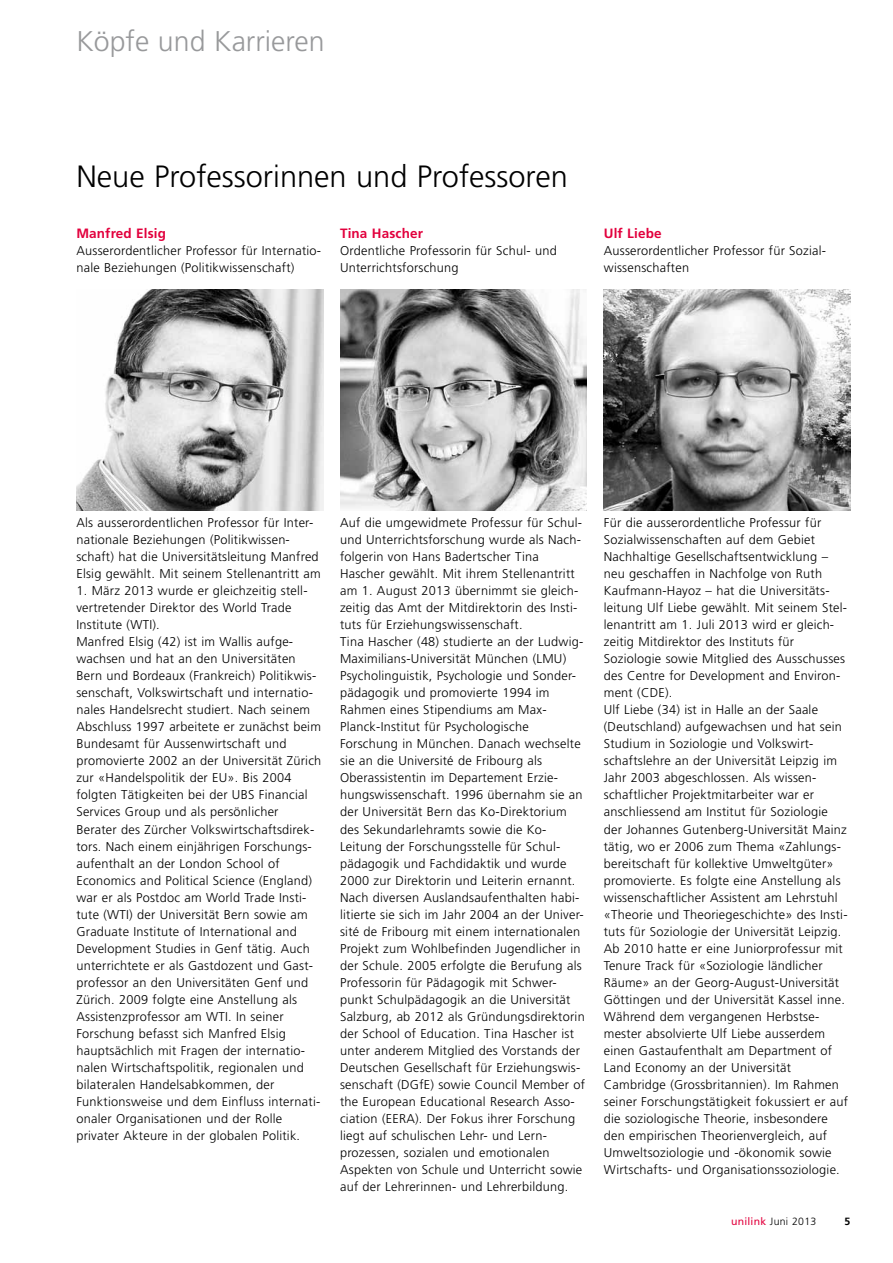
<style>
.page{position:relative;width:893px;height:1263px;background:#fff}
.page>*{position:absolute;margin:0;border:0;box-sizing:border-box;transform-origin:0 0}
.t1{font:300 30.75px "Frutiger";color:#000}
.t2{font:300 28.5px "Frutiger";color:#98999b}
.t3{font:700 13.5px "Frutiger";letter-spacing:.01em;color:#e2003d}
.t4{font:300 12.75px/17px "Frutiger";letter-spacing:.02em;color:#000}
.t5{font:300 10.5px "Frutiger";letter-spacing:.03em;color:#000}
.t6{font:700 10.5px "Frutiger";color:#000}
.s1{font-weight:400;color:#e2003d}
</style>
<div class="page">
<img style="left:604px;top:289px;width:246px;height:222px">
<img style="left:340px;top:289px;width:247px;height:222px">
<img style="left:76px;top:289px;width:247px;height:222px">
<h2 class="t2" style="left:76px;top:25px;width:250px">Köpfe und Karrieren</h2>
<h1 class="t1" style="left:76px;top:159px;width:493px">Neue Professorinnen und Professoren</h1>
<p class="t3" style="left:76px;top:225px;width:91px">Manfred Elsig</p>
<p class="t4" style="left:76px;top:242px;width:246px">Ausserordentlicher Professor für Internatio&shy;nale Beziehungen (Politikwissenschaft)</p>
<p class="t3" style="left:340px;top:225px;width:84px">Tina Hascher</p>
<p class="t4" style="left:340px;top:242px;width:218px">Ordentliche Professorin für Schul- und<br>Unterrichtsforschung</p>
<p class="t3" style="left:604px;top:225px;width:59px">Ulf Liebe</p>
<p class="t4" style="left:604px;top:242px;width:224px">Ausserordentlicher Professor für Sozial&shy;wissenschaften</p>
<p class="t4" style="left:76px;top:515px;width:246px">Als ausserordentlichen Professor für Inter&shy;nationale Beziehungen (Politikwissen&shy;schaft) hat die Universitätsleitung Manfred Elsig gewählt. Mit seinem Stellenantritt am</p>
<p class="t4" style="left:76px;top:583px;width:246px">1. März 2013 wurde er gleichzeitig stell&shy;vertretender Direktor des World Trade Institute (WTI).<br>Manfred Elsig (42) ist im Wallis aufge&shy;wachsen und hat an den Universitäten Bern und Bordeaux (Frankreich) Politikwis&shy;senschaft, Volkswirtschaft und internatio&shy;nales Handelsrecht studiert. Nach seinem Abschluss 1997 arbeitete er zunächst beim Bundesamt für Aussenwirtschaft und promovierte 2002 an der Universität Zürich zur «Handelspolitik der EU». Bis 2004 folgten Tätigkeiten bei der UBS Financial Services Group und als persönlicher Berater des Zürcher Volkswirtschaftsdirek&shy;tors. Nach einem einjährigen Forschungs&shy;aufenthalt an der London School of Economics and Political Science (England) war er als Postdoc am World Trade Insti&shy;tute (WTI) der Universität Bern sowie am Graduate Institute of International and Development Studies in Genf tätig. Auch unterrichtete er als Gastdozent und Gast&shy;professor an den Universitäten Genf und Zürich. 2009 folgte eine Anstellung als Assistenzprofessor am WTI. In seiner Forschung befasst sich Manfred Elsig hauptsächlich mit Fragen der internatio&shy;nalen Wirtschaftspolitik, regionalen und bilateralen Handelsabkommen, der Funktionsweise und dem Einfluss internati&shy;onaler Organisationen und der Rolle privater Akteure in der globalen Politik.</p>
<p class="t4" style="left:340px;top:515px;width:246px">Auf die umgewidmete Professur für Schul&shy;und Unterrichtsforschung wurde als Nach&shy;folgerin von Hans Badertscher Tina Hascher gewählt. Mit ihrem Stellenantritt am 1. August 2013 übernimmt sie gleich&shy;zeitig das Amt der Mitdirektorin des Insti&shy;tuts für Erziehungswissenschaft.<br>Tina Hascher (48) studierte an der Ludwig-Maximilians-Universität München (LMU)<br>Psycholinguistik, Psychologie und Sonder&shy;pädagogik und promovierte 1994 im Rahmen eines Stipendiums am Max-Planck-Institut für Psychologische Forschung in München. Danach wechselte sie an die Université de Fribourg als Oberassistentin im Departement Erzie&shy;hungswissenschaft. 1996 übernahm sie an der Universität Bern das Ko-Direktorium des Sekundarlehramts sowie die Ko-Leitung der Forschungsstelle für Schul&shy;pädagogik und Fachdidaktik und wurde 2000 zur Direktorin und Leiterin ernannt.<br>Nach diversen Auslandsaufenthalten habi&shy;litierte sie sich im Jahr 2004 an der Univer&shy;sité de Fribourg mit einem internationalen Projekt zum Wohlbefinden Jugendlicher in der Schule. 2005 erfolgte die Berufung als Professorin für Pädagogik mit Schwer&shy;punkt Schulpädagogik an die Universität Salzburg, ab 2012 als Gründungsdirektorin der School of Education. Tina Hascher ist unter anderem Mitglied des Vorstands der Deutschen Gesellschaft für Erziehungswis&shy;senschaft (DGfE) sowie Council Member of the European Educational Research Asso&shy;ciation (EERA). Der Fokus ihrer Forschung liegt auf schulischen Lehr- und Lern&shy;prozessen, sozialen und emotionalen Aspekten von Schule und Unterricht sowie auf der Lehrerinnen- und Lehrerbildung.</p>
<p class="t4" style="left:604px;top:515px;width:246px">Für die ausserordentliche Professur für Sozialwissenschaften auf dem Gebiet Nachhaltige Gesellschaftsentwicklung – neu geschaffen in Nachfolge von Ruth Kaufmann-Hayoz – hat die Universitäts&shy;leitung Ulf Liebe gewählt. Mit seinem Stel&shy;lenantritt am 1. Juli 2013 wird er gleich&shy;zeitig Mitdirektor des Instituts für Soziologie sowie Mitglied des Ausschusses des Centre for Development and Environ&shy;ment (CDE).<br>Ulf Liebe (34) ist in Halle an der Saale (Deutschland) aufgewachsen und hat sein Studium in Soziologie und Volkswirt&shy;schaftslehre an der Universität Leipzig im Jahr 2003 abgeschlossen. Als wissen&shy;schaftlicher Projektmitarbeiter war er anschliessend am Institut für Soziologie der Johannes Gutenberg-Universität Mainz tätig, wo er 2006 zum Thema «Zahlungs&shy;bereitschaft für kollektive Umweltgüter» promovierte. Es folgte eine Anstellung als wissenschaftlicher Assistent am Lehrstuhl «Theorie und Theoriegeschichte» des Insti&shy;tuts für Soziologie der Universität Leipzig.<br>Ab 2010 hatte er eine Juniorprofessur mit Tenure Track für «Soziologie ländlicher Räume» an der Georg-August-Universität Göttingen und der Universität Kassel inne.<br>Während dem vergangenen Herbstse&shy;mester absolvierte Ulf Liebe ausserdem einen Gastaufenthalt am Department of Land Economy an der Universität Cambridge (Grossbritannien). Im Rahmen seiner Forschungstätigkeit fokussiert er auf die soziologische Theorie, insbesondere den empirischen Theorienvergleich, auf Umweltsoziologie und -ökonomik sowie Wirtschafts- und Organisationssoziologie.</p>
<p class="t5" style="left:731px;top:1215px;width:87px"><span class="s1">unilink</span> Juni 2013</p>
<p class="t6" style="left:845px;top:1215px;width:7px">5</p>
</div>
